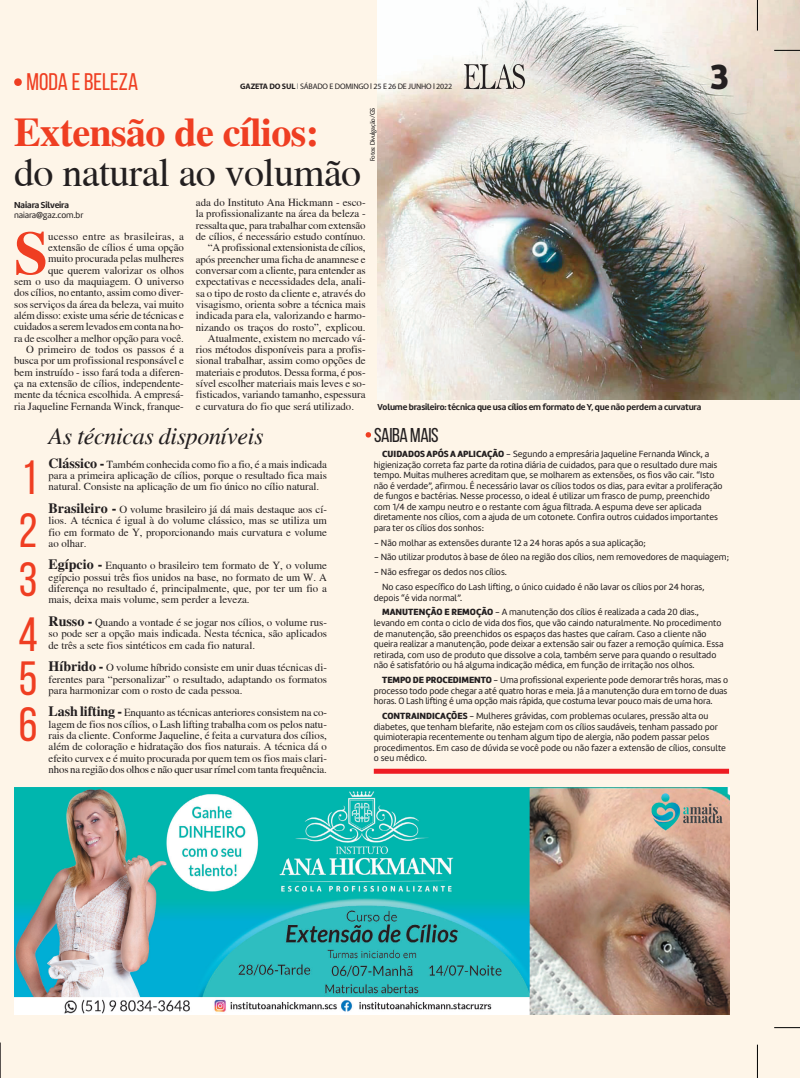
<style>
.page{position:relative;width:800px;height:1078px;background:#fff}
.page>*{position:absolute;margin:0;border:0;box-sizing:border-box;transform-origin:0 0}
.t1{font:700 60.9px "Tribune";color:#ef3e22}
.t2{font:48px/44.9px "Bebas Neue";color:#ef3e22}
.t3{font:40px/40px "Tribune";letter-spacing:-.015em;color:#231f20}
.t4{font:900 36px "Amelia";color:#231f20}
.t5{font:italic 24px "Tribune";letter-spacing:-.015em;color:#231f20}
.t6{font:24px "Bebas Neue";color:#ef3e22}
.t7{font:20px "Bebas Neue";letter-spacing:-.02em;color:#231f20}
.t8{font:10.8px/11.3px "Tribune";color:#231f20;text-align:justify}
.t9{font:9.3px/10.5px "Amelia";color:#231f20}
.t10{font:700 9px "Amelia";letter-spacing:-.015em;color:#231f20}
.t11{font:9px/10px "Amelia";letter-spacing:-.01em;color:#231f20}
.t12{font:8px "Myriad";letter-spacing:-.02em;color:#231f20}
.t13{font:7px "Today SHOP";letter-spacing:-.01em;color:#231f20}
.s1{font-weight:700}
.s2{color:#808285}
.s3{font-weight:700;color:#ef3e22}
.s4{font-weight:700;font-size:14px}
.s5{font-family:"Amelia UP";font-weight:900}
</style>
<div class="page">
<div style="left:0;top:0;width:799px;height:1077px;background:#fef5e8"></div>
<img style="left:377px;top:0;width:422px;height:399px">
<div style="left:14px;top:78px;width:8px;height:8px;background:#ef3e22;border-radius:50%"></div>
<svg style="left:463px;top:64px;width:62px;height:25px"></svg>
<hr style="left:757px;top:1044px;width:1px;height:33px;background:#000">
<hr style="left:757px;top:0;width:1px;height:31px;background:#000">
<svg style="left:774px;top:1027px;width:25px;height:1px"></svg>
<svg style="left:774px;top:50px;width:25px;height:1px"></svg>
<hr style="left:0;top:1042px;width:1px;height:35px;background:#231f20">
<div style="left:374px;top:768px;width:355px;height:5px;background:#ee1d23"></div>
<svg style="left:365px;top:432px;width:6px;height:5px"></svg>
<img style="left:14px;top:787px;width:715px;height:226px">
<p class="t6" style="left:26px;top:67px;width:113px">MODA E BELEZA</p>
<p class="t12" style="left:240px;top:83px;width:213px"><span class="s1">GAZETA DO SUL</span> <span class="s2">l</span> SÁBADO E DOMINGO l 25 E 26 DE JUNHO l 2022</p>
<p class="t3" style="left:14px;top:111px;width:348px"><span class="s3">Extensão de cílios: </span>do natural ao volumão</p>
<p class="t13" style="left:370px;top:161px;width:55px;rotate:-90deg">Fotos: Divulgação/GS</p>
<p class="t4" style="left:710px;top:63px;width:20px">3</p>
<p class="t11" style="left:14px;top:200px;width:71px"><span class="s1">Naiara Silveira </span>naiara@gaz.com.br</p>
<p class="t8" style="left:196px;top:196px;width:171px">ada do Instituto Ana Hickmann - esco-</p>
<p class="t8" style="left:196px;top:208px;width:171px">la profissionalizante na área da beleza -</p>
<p class="t8" style="left:196px;top:219px;width:171px">ressalta que, para trabalhar com extensão</p>
<p class="t8" style="left:196px;top:230px;width:171px">de cílios, é necessário estudo contínuo.</p>
<p class="t8" style="left:208px;top:242px;width:159px">“A profissional extensionista de cílios,</p>
<p class="t8" style="left:196px;top:253px;width:171px">após preencher uma ficha de anamnese e</p>
<p class="t8" style="left:196px;top:264px;width:171px">conversar com a cliente, para entender as</p>
<p class="t8" style="left:196px;top:276px;width:171px">expectativas e necessidades dela, anali-</p>
<p class="t8" style="left:196px;top:287px;width:171px">sa o tipo de rosto da cliente e, através do</p>
<p class="t8" style="left:196px;top:298px;width:171px">visagismo, orienta sobre a técnica mais</p>
<p class="t8" style="left:196px;top:309px;width:171px">indicada para ela, valorizando e harmo-</p>
<p class="t8" style="left:196px;top:321px;width:171px">nizando os traços do rosto”, explicou.</p>
<p class="t8" style="left:208px;top:332px;width:159px">Atualmente, existem no mercado vá-</p>
<p class="t8" style="left:196px;top:343px;width:171px">rios métodos disponíveis para a profis-</p>
<p class="t8" style="left:196px;top:355px;width:171px">sional trabalhar, assim como opções de</p>
<p class="t8" style="left:196px;top:366px;width:171px">materiais e produtos. Dessa forma, é pos-</p>
<p class="t8" style="left:196px;top:377px;width:171px">sível escolher materiais mais leves e so-</p>
<p class="t8" style="left:196px;top:389px;width:171px">fisticados, variando tamanho, espessura</p>
<p class="t8" style="left:196px;top:400px;width:160px">e curvatura do fio que será utilizado.</p>
<p class="t1" style="left:14px;top:216px;width:35px">S</p>
<p class="t8" style="left:14px;top:230px;width:171px;text-align:right">ucesso entre as brasileiras, a extensão de cílios é uma opção<br>muito procurada pelas mulheres<br>que querem valorizar os olhos<br>sem o uso da maquiagem. O universo dos cílios, no entanto, assim como diver&shy;sos serviços da área da beleza, vai muito além disso: existe uma série de técnicas e cuidados a serem levados em conta na ho&shy;ra de escolher a melhor opção para você.<br>O primeiro de todos os passos é a busca por um profissional responsável e bem instruído - isso fará toda a diferen&shy;ça na extensão de cílios, independente&shy;mente da técnica escolhida. A empresá&shy;ria Jaqueline Fernanda Winck, franque-</p>
<p class="t2" style="left:21px;top:454px;width:18px">1</p>
<p class="t2" style="left:19px;top:506px;width:20px;line-height:48.3px">2<br>3</p>
<p class="t2" style="left:18px;top:611px;width:21px;text-align:justify">4<br>5<br>6</p>
<p class="t5" style="left:49px;top:422px;width:216px">As técnicas disponíveis</p>
<p class="t8" style="left:49px;top:458px;width:280px"><span class="s4">Clássico -</span> Também conhecida como fio a fio, é a mais indicada para a primeira aplicação de cílios, porque o resultado fica mais natural. Consiste na aplicação de um fio único no cílio natural.</p>
<p class="t8" style="left:49px;top:503px;width:280px"><span class="s4">Brasileiro -</span> O volume brasileiro já dá mais destaque aos cí&shy;lios. A técnica é igual à do volume clássico, mas se utiliza um fio em formato de Y, proporcionando mais curvatura e volume ao olhar.</p>
<p class="t8" style="left:49px;top:559px;width:280px"><span class="s4">Egípcio -</span> Enquanto o brasileiro tem formato de Y, o volume egípcio possui três fios unidos na base, no formato de um W. A diferença no resultado é, principalmente, que, por ter um fio a mais, deixa mais volume, sem perder a leveza.</p>
<p class="t8" style="left:49px;top:616px;width:280px"><span class="s4">Russo -</span> Quando a vontade é se jogar nos cílios, o volume rus&shy;so pode ser a opção mais indicada. Nesta técnica, são aplicados de três a sete fios sintéticos em cada fio natural.</p>
<p class="t8" style="left:49px;top:661px;width:280px"><span class="s4">Híbrido -</span> O volume híbrido consiste em unir duas técnicas di&shy;ferentes para “personalizar” o resultado, adaptando os formatos para harmonizar com o rosto de cada pessoa.</p>
<p class="t8" style="left:49px;top:706px;width:280px"><span class="s4">Lash lifting -</span> Enquanto as técnicas anteriores consistem na co&shy;lagem de fios nos cílios, o Lash lifting trabalha com os pelos natu&shy;rais da cliente. Conforme Jaqueline, é feita a curvatura dos cílios, além de coloração e hidratação dos fios naturais. A técnica dá o efeito curvex e é muito procurada por quem tem os fios mais clari&shy;nhos na região dos olhos e não quer usar rímel com tanta frequência.</p>
<p class="t10" style="left:377px;top:403px;width:325px">Volume brasileiro: técnica que usa cílios em formato de Y, que não perdem a curvatura</p>
<p class="t9" style="left:373px;top:449px;width:350px;text-indent:9px"><span class="s5">CUIDADOS APÓS A APLICAÇÃO</span> - Segundo a empresária Jaqueline Fernanda Winck, a higienização correta faz parte da rotina diária de cuidados, para que o resultado dure mais tempo. Muitas mulheres acreditam que, se molharem as extensões, os fios vão cair. “Isto não é verdade”, afirmou. É necessário lavar os cílios todos os dias, para evitar a proliferação de fungos e bactérias. Nesse processo, o ideal é utilizar um frasco de pump, preenchido com 1/4 de xampu neutro e o restante com água filtrada. A espuma deve ser aplicada diretamente nos cílios, com a ajuda de um cotonete. Confira outros cuidados importantes para ter os cílios dos sonhos:</p>
<p class="t9" style="left:374px;top:538px;width:273px">- Não molhar as extensões durante 12 a 24 horas após a sua aplicação;</p>
<p class="t9" style="left:374px;top:553px;width:356px">- Não utilizar produtos à base de óleo na região dos cílios, nem removedores de maquiagem;</p>
<p class="t9" style="left:382px;top:565px;width:323px;line-height:14.8px;text-indent:-8px">- Não esfregar os dedos nos cílios.<br>No caso específico do Lash lifting, o único cuidado é não lavar os cílios por 24 horas,</p>
<p class="t9" style="left:382px;top:591px;width:318px;line-height:14.8px;text-indent:-9px">depois “é vida normal”.<br><span class="s5">MANUTENÇÃO E REMOÇÃO</span> - A manutenção dos cílios é realizada a cada 20 dias.,</p>
<p class="t9" style="left:373px;top:618px;width:351px">levando em conta o ciclo de vida dos fios, que vão caindo naturalmente. No procedimento de manutenção, são preenchidos os espaços das hastes que caíram. Caso a cliente não queira realizar a manutenção, pode deixar a extensão sair ou fazer a remoção química. Essa retirada, com uso de produto que dissolve a cola, também serve para quando o resultado não é satisfatório ou há alguma indicação médica, em função de irritação nos olhos.</p>
<p class="t9" style="left:373px;top:675px;width:356px;text-align:justify;text-indent:9px"><span class="s5">TEMPO DE PROCEDIMENTO</span> - Uma profissional experiente pode demorar três horas, mas o processo todo pode chegar a até quatro horas e meia. Já a manutenção dura em torno de duas horas. O Lash lifting é uma opção mais rápida, que costuma levar pouco mais de uma hora.</p>
<p class="t9" style="left:373px;top:711px;width:354px;text-indent:9px"><span class="s5">CONTRAINDICAÇÕES</span> - Mulheres grávidas, com problemas oculares, pressão alta ou diabetes, que tenham blefarite, não estejam com os cílios saudáveis, tenham passado por quimioterapia recentemente ou tenham algum tipo de alergia, não podem passar pelos procedimentos. Em caso de dúvida se você pode ou não fazer a extensão de cílios, consulte o seu médico.</p>
<p class="t7" style="left:374px;top:423px;width:66px">SAIBA MAIS</p>
</div>
